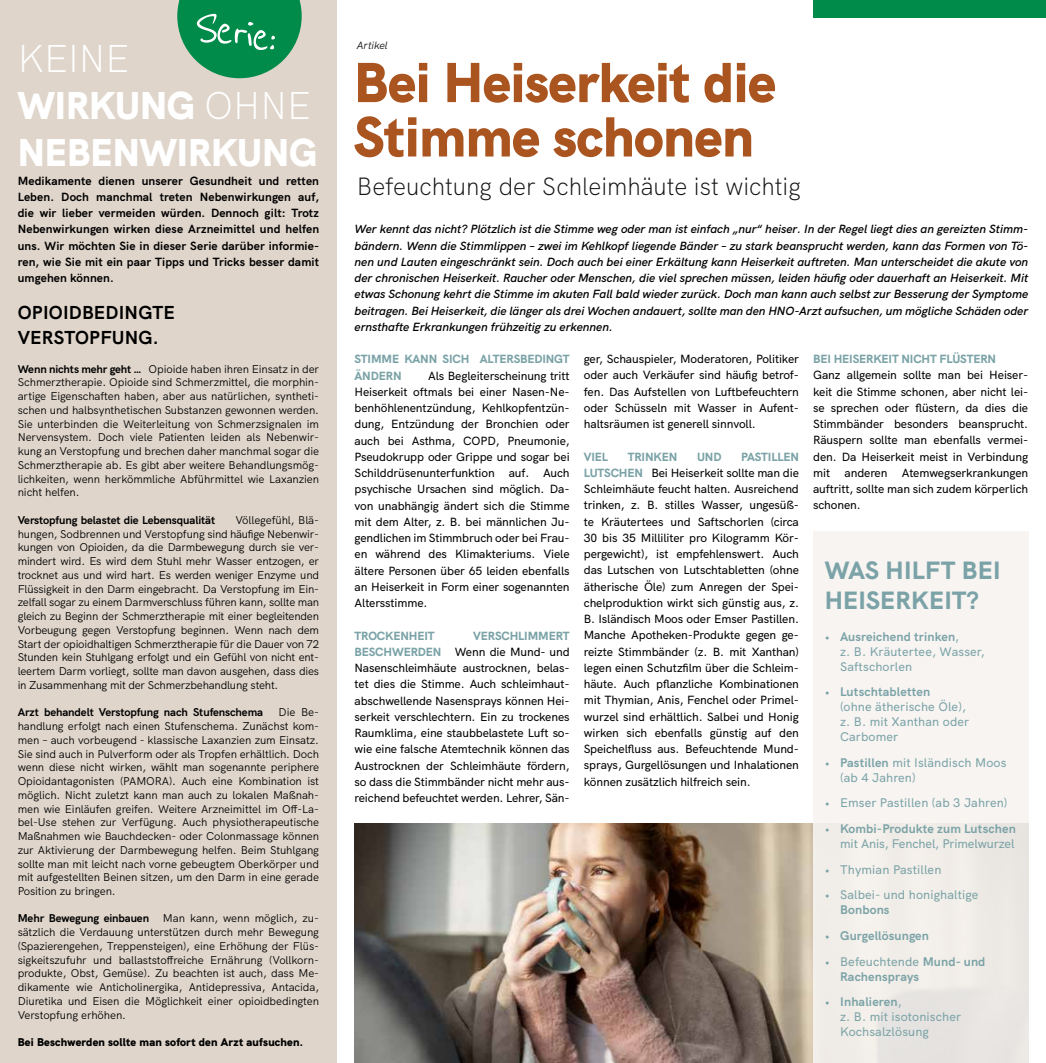
<style>
.page{position:relative;width:1046px;height:1063px;background:#fff}
.page>*{position:absolute;margin:0;border:0;box-sizing:border-box;transform-origin:0 0}
.t1{font:900 56.25px/54.4px "HK Grotesk";color:#aa5420}
.t2{font:56.25px "Reenie Beanie";color:#fff}
.t3{font:900 38.75px/46.8px "HK Grotesk";color:#fff}
.t4{font:300 25px "HK Grotesk";color:#131313}
.t5{font:800 25px/30px "HK Grotesk";letter-spacing:.01em;color:#7ba3a7}
.t6{font:700 18.75px/25px "HK Grotesk";letter-spacing:.01em;color:#000}
.t7{font:500 12.5px/15px "HK Grotesk";letter-spacing:.01em;color:#7ba3a7}
.t8{font:700 12.5px/15px "HK Grotesk";letter-spacing:.01em;color:#7ba3a7}
.t9{font:500 12.5px/15px "HK Grotesk";letter-spacing:-.01em;color:#7ba3a7;text-align:right}
.t10{font:500 11.88px/16.2px "HK Grotesk";letter-spacing:-.01em;color:#000;text-align:justify}
.t11{font:italic 600 11.88px/16.2px "HK Grotesk";color:#000;text-align:justify}
.t12{font:700 11.88px/16.2px "HK Grotesk";letter-spacing:.01em;color:#000;text-align:justify}
.t13{font:800 11.88px/16.2px "HK Grotesk";letter-spacing:-.01em;color:#7ba3a7}
.t14{font:11.25px/13.8px "HK Grotesk";letter-spacing:-.01em;color:#000;text-align:justify}
.t15{font:700 11.25px "HK Grotesk";letter-spacing:-.01em;color:#000}
.t16{font:900 11.25px "HK Grotesk";letter-spacing:.02em;color:#000}
.t17{font:italic 10.62px "HK Grotesk";color:#131313}
.s1{font-weight:300}
.s2{font-weight:700}
.s3{font-weight:800;color:#7ba3a7}
.s4{font-weight:500}
</style>
<div class="page">
<div style="left:0;top:0;width:337px;height:1063px;background:#dfd5cb"></div>
<div style="left:813px;top:0;width:232px;height:18px;background:#008b4a"></div>
<svg style="left:177px;top:0;width:124px;height:78px"></svg>
<img style="left:354px;top:824px;width:459px;height:239px">
<div style="left:813px;top:531px;width:215px;height:532px;background:linear-gradient(to right,#f5f2ee,#f1eeeb)"></div>
<h1 class="t2" style="left:199px;top:-7px;width:87px;rotate:10deg">Serie:</h1>
<h2 class="t3" style="left:18px;top:32px;width:301px"><span class="s1">KEINE<br></span>WIRKUNG <span class="s1">OHNE<br></span>NEBENWIRKUNG</h2>
<p class="t12" style="left:18px;top:171px;width:303px">Medikamente dienen unserer Gesundheit und retten Leben. Doch manchmal treten Nebenwirkungen auf, die wir lieber vermeiden würden. Dennoch gilt: Trotz Nebenwirkungen wirken diese Arzneimittel und helfen uns. Wir möchten Sie in dieser Serie darüber informie&shy;ren, wie Sie mit ein paar Tipps und Tricks besser damit umgehen können.</p>
<h3 class="t6" style="left:18px;top:298px;width:159px">OPIOIDBEDINGTE<br>VERSTOPFUNG.</h3>
<p class="t14" style="left:18px;top:361px;width:303px"><span class="s2">Wenn nichts mehr geht …</span> Opioide haben ihren Einsatz in der Schmerztherapie. Opioide sind Schmerzmittel, die morphin&shy;artige Eigenschaften haben, aber aus natürlichen, syntheti&shy;schen und halbsynthetischen Substanzen gewonnen werden.<br>Sie unterbinden die Weiterleitung von Schmerzsignalen im Nervensystem. Doch viele Patienten leiden als Nebenwir&shy;kung an Verstopfung und brechen daher manchmal sogar die Schmerztherapie ab. Es gibt aber weitere Behandlungsmög&shy;lichkeiten, wenn herkömmliche Abführmittel wie Laxanzien nicht helfen.</p>
<p class="t15" style="left:18px;top:511px;width:199px">Verstopfung belastet die Lebensqualität</p>
<p class="t14" style="left:18px;top:512px;width:303px;text-indent:217px">Völlegefühl, Blä&shy;hungen, Sodbrennen und Verstopfung sind häufige Nebenwir&shy;kungen von Opioiden, da die Darmbewegung durch sie ver&shy;mindert wird. Es wird dem Stuhl mehr Wasser entzogen, er trocknet aus und wird hart. Es werden weniger Enzyme und Flüssigkeit in den Darm eingebracht. Da Verstopfung im Ein&shy;zelfall sogar zu einem Darmverschluss führen kann, sollte man gleich zu Beginn der Schmerztherapie mit einer begleitenden Vorbeugung gegen Verstopfung beginnen. Wenn nach dem Start der opioidhaltigen Schmerztherapie für die Dauer von 72<br>Stunden kein Stuhlgang erfolgt und ein Gefühl von nicht ent&shy;leertem Darm vorliegt, sollte man davon ausgehen, dass dies in Zusammenhang mit der Schmerzbehandlung steht.</p>
<p class="t15" style="left:18px;top:704px;width:247px">Arzt behandelt Verstopfung nach Stufenschema</p>
<p class="t14" style="left:18px;top:705px;width:303px;text-indent:261px">Die Be&shy;handlung erfolgt nach einen Stufenschema. Zunächst kom&shy;men – auch vorbeugend - klassische Laxanzien zum Einsatz.<br>Sie sind auch in Pulverform oder als Tropfen erhältlich. Doch wenn diese nicht wirken, wählt man sogenannte periphere Opioidantagonisten (PAMORA). Auch eine Kombination ist möglich. Nicht zuletzt kann man auch zu lokalen Maßnah&shy;men wie Einläufen greifen. Weitere Arzneimittel im Off-La&shy;bel-Use stehen zur Verfügung. Auch physiotherapeutische Maßnahmen wie Bauchdecken- oder Colonmassage können zur Aktivierung der Darmbewegung helfen. Beim Stuhlgang sollte man mit leicht nach vorne gebeugtem Oberkörper und mit aufgestellten Beinen sitzen, um den Darm in eine gerade Position zu bringen.</p>
<p class="t14" style="left:18px;top:911px;width:303px"><span class="s2">Mehr Bewegung einbauen</span> Man kann, wenn möglich, zu&shy;sätzlich die Verdauung unterstützen durch mehr Bewegung (Spazierengehen, Treppensteigen), eine Erhöhung der Flüs&shy;sigkeitszufuhr und ballaststoffreiche Ernährung (Vollkorn&shy;produkte, Obst, Gemüse). Zu beachten ist auch, dass Me&shy;dikamente wie Anticholinergika, Antidepressiva, Antacida, Diuretika und Eisen die Möglichkeit einer opioidbedingten Verstopfung erhöhen.</p>
<p class="t16" style="left:18px;top:1034px;width:287px">Bei Beschwerden sollte man sofort den Arzt aufsuchen.</p>
<p class="t17" style="left:357px;top:37px;width:32px">Artikel</p>
<h1 class="t1" style="left:354px;top:51px;width:423px">Bei Heiserkeit die<br>Stimme schonen</h1>
<h3 class="t4" style="left:357px;top:167px;width:445px">Befeuchtung der Schleimhäute ist wichtig</h3>
<p class="t11" style="left:354px;top:220px;width:675px">Wer kennt das nicht? Plötzlich ist die Stimme weg oder man ist einfach „nur“ heiser. In der Regel liegt dies an gereizten Stimm&shy;bändern. Wenn die Stimmlippen – zwei im Kehlkopf liegende Bänder – zu stark beansprucht werden, kann das Formen von Tö&shy;nen und Lauten eingeschränkt sein. Doch auch bei einer Erkältung kann Heiserkeit auftreten. Man unterscheidet die akute von der chronischen Heiserkeit. Raucher oder Menschen, die viel sprechen müssen, leiden häufig oder dauerhaft an Heiserkeit. Mit etwas Schonung kehrt die Stimme im akuten Fall bald wieder zurück. Doch man kann auch selbst zur Besserung der Symptome beitragen. Bei Heiserkeit, die länger als drei Wochen andauert, sollte man den HNO-Arzt aufsuchen, um mögliche Schäden oder ernsthafte Erkrankungen frühzeitig zu erkennen.</p>
<p class="t13" style="left:354px;top:350px;width:216px">STIMME KANN SICH ALTERSBEDINGT<br>ÄNDERN</p>
<p class="t10" style="left:354px;top:366px;width:216px;text-indent:74px">Als Begleiterscheinung tritt Heiserkeit oftmals bei einer Nasen-Ne&shy;benhöhlenentzündung, Kehlkopfentzün&shy;dung, Entzündung der Bronchien oder auch bei Asthma, COPD, Pneumonie, Pseudokrupp oder Grippe und sogar bei Schilddrüsenunterfunktion auf. Auch psychische Ursachen sind möglich. Da&shy;von unabhängig ändert sich die Stimme mit dem Alter, z. B. bei männlichen Ju&shy;gendlichen im Stimmbruch oder bei Frau&shy;en während des Klimakteriums. Viele ältere Personen über 65 leiden ebenfalls an Heiserkeit in Form einer sogenannten Altersstimme.</p>
<p class="t13" style="left:354px;top:626px;width:82px">TROCKENHEIT</p>
<p class="t10" style="left:354px;top:626px;width:216px;text-indent:119px"><span class="s3">VERSCHLIMMERT BESCHWERDEN</span> Wenn die Mund- und Nasenschleimhäute austrocknen, belas&shy;tet dies die Stimme. Auch schleimhaut&shy;abschwellende Nasensprays können Hei&shy;serkeit verschlechtern. Ein zu trockenes Raumklima, eine staubbelastete Luft so&shy;wie eine falsche Atemtechnik können das Austrocknen der Schleimhäute fördern, so dass die Stimmbänder nicht mehr aus&shy;reichend befeuchtet werden. Lehrer, Sän-</p>
<p class="t10" style="left:583px;top:350px;width:216px">ger, Schauspieler, Moderatoren, Politiker oder auch Verkäufer sind häufig betrof&shy;fen. Das Aufstellen von Luftbefeuchtern oder Schüsseln mit Wasser in Aufent&shy;haltsräumen ist generell sinnvoll.</p>
<p class="t13" style="left:583px;top:447px;width:26px">VIEL</p>
<p class="t13" style="left:627px;top:447px;width:51px">TRINKEN</p>
<p class="t13" style="left:697px;top:447px;width:26px">UND</p>
<p class="t10" style="left:583px;top:447px;width:216px;text-indent:157px"><span class="s3">PASTILLEN LUTSCHEN</span> Bei Heiserkeit sollte man die Schleimhäute feucht halten. Ausreichend trinken, z. B. stilles Wasser, ungesüß&shy;te Kräutertees und Saftschorlen (circa 30 bis 35 Milliliter pro Kilogramm Kör&shy;pergewicht), ist empfehlenswert. Auch das Lutschen von Lutschtabletten (ohne ätherische Öle) zum Anregen der Spei&shy;chelproduktion wirkt sich günstig aus, z.<br>B. Isländisch Moos oder Emser Pastillen.<br>Manche Apotheken-Produkte gegen ge&shy;reizte Stimmbänder (z. B. mit Xanthan) legen einen Schutzfilm über die Schleim&shy;häute. Auch pflanzliche Kombinationen mit Thymian, Anis, Fenchel oder Primel&shy;wurzel sind erhältlich. Salbei und Honig wirken sich ebenfalls günstig auf den Speichelfluss aus. Befeuchtende Mund&shy;sprays, Gurgellösungen und Inhalationen können zusätzlich hilfreich sein.</p>
<p class="t13" style="left:813px;top:350px;width:184px">BEI HEISERKEIT NICHT FLÜSTERN</p>
<p class="t10" style="left:813px;top:366px;width:216px">Ganz allgemein sollte man bei Heiser&shy;keit die Stimme schonen, aber nicht lei&shy;se sprechen oder flüstern, da dies die Stimmbänder besonders beansprucht.<br>Räuspern sollte man ebenfalls vermei&shy;den. Da Heiserkeit meist in Verbindung mit anderen Atemwegserkrankungen auftritt, sollte man sich zudem körperlich schonen.</p>
<h3 class="t5" style="left:824px;top:553px;width:177px">WAS HILFT BEI<br>HEISERKEIT?</h3>
<p class="t7" style="left:840px;top:628px;width:146px;text-indent:-15px">• <span class="s2">Ausreichend trinken</span>,<br>z. B. Kräutertee, Wasser,<br>Saftschorlen</p>
<p class="t7" style="left:840px;top:683px;width:131px;text-indent:-15px">• <span class="s2">Lutschtabletten<br></span>(ohne ätherische Öle), z. B. mit Xanthan oder<br>Carbomer</p>
<p class="t7" style="left:840px;top:754px;width:168px;text-indent:-15px">• <span class="s2">Pastillen</span> mit Isländisch Moos (ab 4 Jahren)</p>
<p class="t7" style="left:824px;top:794px;width:184px">• Emser Pastillen (ab 3 Jahren)</p>
<p class="t9" style="left:824px;top:820px;width:193px">• <span class="s2">Kombi-Produkte zum Lutschen </span>mit Anis, Fenchel, Primelwurzel</p>
<p class="t7" style="left:824px;top:861px;width:118px">• Thymian Pastillen</p>
<p class="t7" style="left:824px;top:886px;width:155px">• Salbei- und honighaltige</p>
<p class="t8" style="left:840px;top:901px;width:51px">Bonbons</p>
<p class="t8" style="left:824px;top:927px;width:106px"><span class="s4">•</span> Gurgellösungen</p>
<p class="t8" style="left:840px;top:953px;width:147px;text-indent:-15px"><span class="s4">• Befeuchtende</span> Mund- und<br>Rachensprays</p>
<p class="t7" style="left:840px;top:993px;width:122px;text-indent:-15px">• <span class="s2">Inhalieren</span>,<br>z. B. mit isotonischer<br>Kochsalzlösung</p>
</div>
